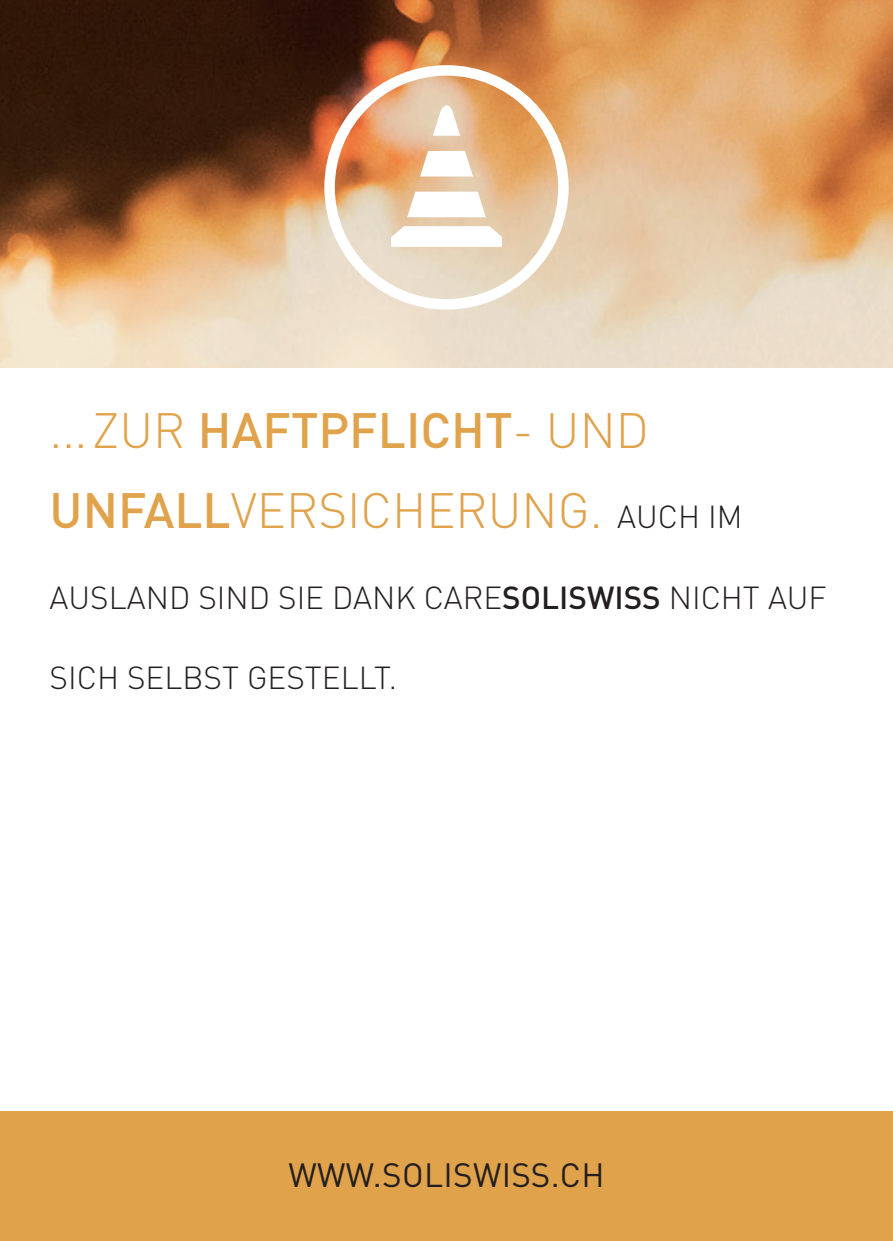
<style>
.page{position:relative;width:893px;height:1241px;background:#fff}
.page>*{position:absolute;margin:0;border:0;box-sizing:border-box;transform-origin:0 0}
.t1{font:300 49px/80.5px "DIN";color:#e0a24b}
.t2{font:33.25px "DIN";letter-spacing:.01em;color:#231f20}
.t3{font:300 31.5px "DIN";color:#231f20}
.s1{font-weight:500}
.s2{font-size:31.5px;color:#231f20}
</style>
<div class="page">
<img style="left:0;top:0;width:893px;height:367px">
<div style="left:324px;top:65px;width:245px;height:244px;border:10px solid #fff;border-radius:50%"></div>
<svg style="left:391px;top:105px;width:111px;height:142px"></svg>
<div style="left:0;top:1111px;width:893px;height:129px;background:#e0a24b"></div>
<h1 class="t1" style="left:50px;top:389px;width:694px">... ZUR <span class="s1">HAFTPFLICHT</span>- UND<br><span class="s1">UNFALL</span>VERSICHERUNG. <span class="s2">AUCH IM</span></h1>
<p class="t3" style="left:50px;top:578px;width:779px">AUSLAND SIND SIE DANK CARE<span class="s1">SOLISWISS</span> NICHT AUF</p>
<p class="t3" style="left:50px;top:658px;width:349px">SICH SELBST GESTELLT.</p>
<p class="t2" style="left:288px;top:1154px;width:318px">WWW.SOLISWISS.CH</p>
</div>
